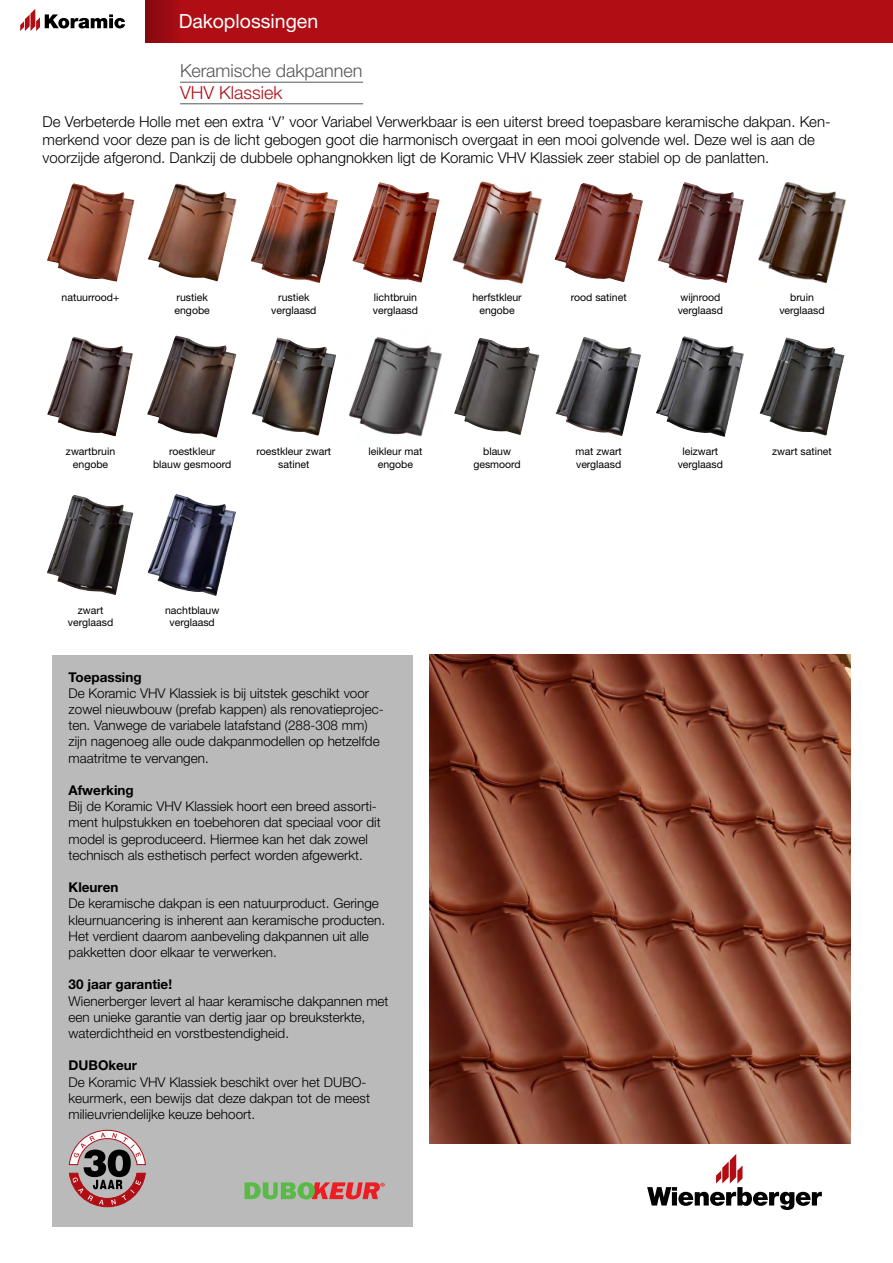
<style>
.page{position:relative;width:893px;height:1263px;background:#fff}
.page>*{position:absolute;margin:0;border:0;box-sizing:border-box;transform-origin:0 0}
.t1{font:19.5px "Helvetica Neue LTW1 G";color:#fff}
.category_level{font:300 18px "Helvetica Neue LTW1 G";color:#575757}
.category_level-2{font:300 18px "Helvetica Neue LTW1 G";color:#b00d15}
.t2{font:300 15px/18px "Helvetica Neue LTW1 G";color:#000}
.t3{font:300 13.5px/16.2px "Helvetica Neue LTW1 G";color:#000}
.t4{font:700 13.5px "Helvetica Neue LTW1 G";color:#000}
.t5{font:10.5px "Helvetica Neue LTW1 G";color:#000}
</style>
<div class="page">
<svg style="left:20px;top:9px;width:105px;height:22px"></svg>
<div style="left:145px;top:0;width:748px;height:43px;background:#b00d15"></div>
<svg style="left:145px;top:0;width:30px;height:43px"></svg>
<svg style="left:647px;top:1154px;width:175px;height:56px"></svg>
<img style="left:47px;top:183px;width:87px;height:99px">
<img style="left:148px;top:184px;width:89px;height:97px">
<img style="left:251px;top:182px;width:87px;height:101px">
<img style="left:352px;top:182px;width:87px;height:101px">
<img style="left:452px;top:181px;width:91px;height:103px">
<img style="left:554px;top:183px;width:89px;height:99px">
<img style="left:658px;top:182px;width:86px;height:101px">
<hr style="left:180px;top:82px;width:183px;height:1px;background:#575757">
<hr style="left:180px;top:103px;width:183px;height:1px;background:#575757">
<div style="left:52px;top:655px;width:360px;height:571px;background:#bababa"></div>
<img style="left:429px;top:655px;width:421px;height:489px">
<svg style="left:69px;top:1130px;width:77px;height:77px"></svg>
<svg style="left:244px;top:1182px;width:141px;height:17px"></svg>
<img style="left:758px;top:182px;width:88px;height:102px">
<img style="left:47px;top:337px;width:86px;height:99px">
<img style="left:147px;top:336px;width:89px;height:101px">
<img style="left:252px;top:337px;width:84px;height:99px">
<img style="left:348px;top:337px;width:94px;height:100px">
<img style="left:454px;top:338px;width:85px;height:97px">
<img style="left:556px;top:337px;width:85px;height:99px">
<img style="left:656px;top:336px;width:88px;height:101px">
<img style="left:759px;top:337px;width:85px;height:99px">
<img style="left:47px;top:495px;width:86px;height:100px">
<img style="left:148px;top:494px;width:88px;height:102px">
<h1 class="t1" style="left:179px;top:9px;width:141px">Dakoplossingen</h1>
<p class="category_level" style="left:180px;top:60px;width:184px">Keramische dakpannen</p>
<p class="category_level-2" style="left:180px;top:81px;width:104px">VHV Klassiek</p>
<p class="t2" style="left:43px;top:112px;width:790px">De Verbeterde Holle met een extra ‘V’ voor Variabel Verwerkbaar is een uiterst breed toepasbare keramische dakpan. Ken&shy;merkend voor deze pan is de licht gebogen goot die harmonisch overgaat in een mooi golvende wel. Deze wel is aan de voorzijde afgerond. Dankzij de dubbele ophangnokken ligt de Koramic VHV Klassiek zeer stabiel op de panlatten.</p>
<p class="t5" style="left:62px;top:291px;width:59px">natuurrood+</p>
<p class="t5" style="left:177px;top:291px;width:33px">rustiek</p>
<p class="t5" style="left:175px;top:304px;width:37px">engobe</p>
<p class="t5" style="left:278px;top:291px;width:33px">rustiek</p>
<p class="t5" style="left:271px;top:304px;width:47px">verglaasd</p>
<p class="t5" style="left:374px;top:291px;width:45px">lichtbruin</p>
<p class="t5" style="left:373px;top:304px;width:47px">verglaasd</p>
<p class="t5" style="left:472px;top:291px;width:51px">herfstkleur</p>
<p class="t5" style="left:479px;top:304px;width:37px">engobe</p>
<p class="t5" style="left:571px;top:291px;width:57px">rood satinet</p>
<p class="t5" style="left:680px;top:291px;width:41px">wijnrood</p>
<p class="t5" style="left:678px;top:304px;width:47px">verglaasd</p>
<p class="t5" style="left:790px;top:291px;width:25px">bruin</p>
<p class="t5" style="left:779px;top:304px;width:47px">verglaasd</p>
<p class="t5" style="left:66px;top:445px;width:51px">zwartbruin</p>
<p class="t5" style="left:73px;top:458px;width:37px">engobe</p>
<p class="t5" style="left:169px;top:445px;width:48px">roestkleur</p>
<p class="t5" style="left:153px;top:458px;width:80px">blauw gesmoord</p>
<p class="t5" style="left:256px;top:445px;width:76px">roestkleur zwart</p>
<p class="t5" style="left:278px;top:458px;width:33px">satinet</p>
<p class="t5" style="left:369px;top:445px;width:55px">leikleur mat</p>
<p class="t5" style="left:378px;top:458px;width:37px">engobe</p>
<p class="t5" style="left:483px;top:445px;width:29px">blauw</p>
<p class="t5" style="left:473px;top:458px;width:49px">gesmoord</p>
<p class="t5" style="left:576px;top:445px;width:48px">mat zwart</p>
<p class="t5" style="left:576px;top:458px;width:47px">verglaasd</p>
<p class="t5" style="left:682px;top:445px;width:37px">leizwart</p>
<p class="t5" style="left:678px;top:458px;width:47px">verglaasd</p>
<p class="t5" style="left:772px;top:445px;width:61px">zwart satinet</p>
<p class="t5" style="left:78px;top:603px;width:27px">zwart</p>
<p class="t5" style="left:68px;top:616px;width:47px">verglaasd</p>
<p class="t5" style="left:165px;top:603px;width:56px">nachtblauw</p>
<p class="t5" style="left:170px;top:616px;width:47px">verglaasd</p>
<p class="t4" style="left:69px;top:668px;width:75px">Toepassing</p>
<p class="t3" style="left:69px;top:685px;width:317px">De Koramic VHV Klassiek is bij uitstek geschikt voor zowel nieuwbouw (prefab kappen) als renovatieprojec&shy;ten. Vanwege de variabele latafstand (288-308 mm) zijn nagenoeg alle oude dakpanmodellen op hetzelfde maatritme te vervangen.</p>
<p class="t4" style="left:69px;top:782px;width:67px">Afwerking</p>
<p class="t3" style="left:69px;top:798px;width:314px">Bij de Koramic VHV Klassiek hoort een breed assorti&shy;ment hulpstukken en toebehoren dat speciaal voor dit model is geproduceerd. Hiermee kan het dak zowel technisch als esthetisch perfect worden afgewerkt.</p>
<p class="t4" style="left:69px;top:879px;width:51px">Kleuren</p>
<p class="t3" style="left:69px;top:895px;width:318px">De keramische dakpan is een natuurproduct. Geringe kleurnuancering is inherent aan keramische producten.<br>Het verdient daarom aanbeveling dakpannen uit alle pakketten door elkaar te verwerken.</p>
<p class="t4" style="left:69px;top:976px;width:105px">30 jaar garantie!</p>
<p class="t3" style="left:69px;top:992px;width:322px">Wienerberger levert al haar keramische dakpannen met een unieke garantie van dertig jaar op breuksterkte, waterdichtheid en vorstbestendigheid.</p>
<p class="t4" style="left:69px;top:1057px;width:70px">DUBOkeur</p>
<p class="t3" style="left:69px;top:1073px;width:303px">De Koramic VHV Klassiek beschikt over het DUBO&shy;keurmerk, een bewijs dat deze dakpan tot de meest milieuvriendelijke keuze behoort.</p>
</div>
